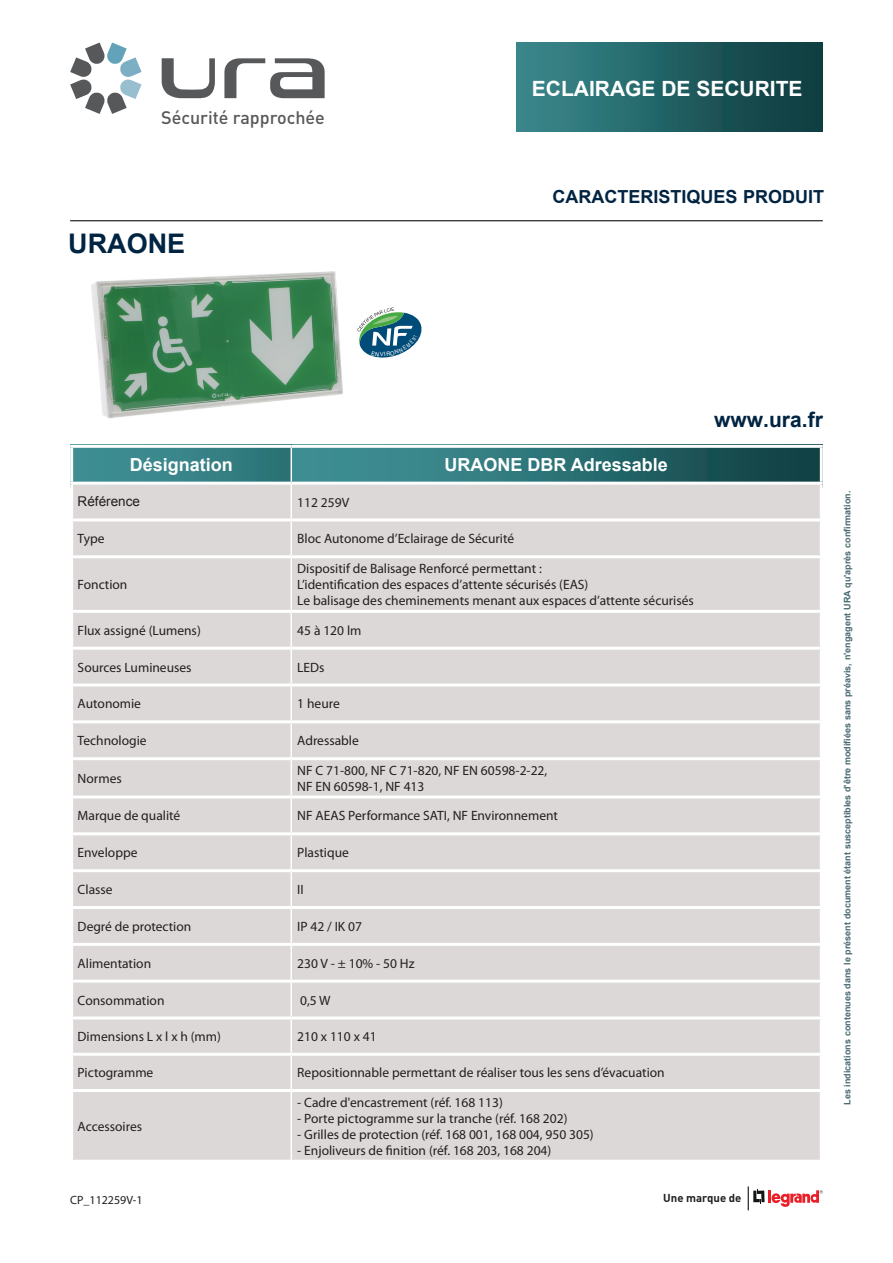
<style>
.page{position:relative;width:893px;height:1263px;background:#fff}
.page>*{position:absolute;margin:0;border:0;box-sizing:border-box;transform-origin:0 0}
.titre-produit{font:700 27px "Arial";color:#002442}
.Coordonnées{font:700 21px "Arial";color:#fff}
.Référence{font:700 21px "Arial";color:#002442}
.t1{font:700 18px "Arial";color:#fff}
.t2{font:700 18px "Arial";color:#002442}
.t3{font:500 17.85px "DIN Pro";color:#57585a}
.t4{font:13.5px "Myriad Pro";color:#231f20}
.t5{font:13.5px "Arial";color:#231f20}
.pied-de-page-suite{font:12px "Myriad Pro";color:#231f20}
.t6{font:700 11.4px "DIN Pro";color:#231f20}
.t7{font:700 9px "Arial";color:#486b6f}
</style>
<div class="page">
<hr style="left:70px;top:220px;width:753px;height:1px;background:#231f20">
<svg style="left:748px;top:1186px;width:75px;height:24px"></svg>
<svg style="left:162px;top:58px;width:53px;height:40px"></svg>
<svg style="left:70px;top:43px;width:72px;height:71px"></svg>
<svg style="left:224px;top:58px;width:101px;height:40px"></svg>
<div style="left:517px;top:43px;width:306px;height:89px;background:linear-gradient(to right,#3a898e,#0b393c)"></div>
<img style="left:83px;top:271px;width:271px;height:182px">
<svg style="left:293px;top:448px;width:527px;height:34px;background:#2c6e72"></svg>
<svg style="left:73px;top:448px;width:218px;height:34px;background:#398488"></svg>
<div style="left:73px;top:485px;width:747px;height:675px;background:#dcd8d7"></div>
<hr style="left:291px;top:485px;width:1px;height:33px;background:#fff">
<hr style="left:291px;top:521px;width:1px;height:34px;background:#fff">
<hr style="left:291px;top:558px;width:1px;height:52px;background:#fff">
<hr style="left:291px;top:613px;width:1px;height:34px;background:#fff">
<hr style="left:291px;top:650px;width:1px;height:33px;background:#fff">
<hr style="left:291px;top:686px;width:1px;height:34px;background:#fff">
<hr style="left:291px;top:723px;width:1px;height:34px;background:#fff">
<hr style="left:291px;top:760px;width:1px;height:35px;background:#fff">
<hr style="left:291px;top:798px;width:1px;height:34px;background:#fff">
<hr style="left:291px;top:835px;width:1px;height:34px;background:#fff">
<hr style="left:291px;top:872px;width:1px;height:34px;background:#fff">
<hr style="left:291px;top:909px;width:1px;height:34px;background:#fff">
<hr style="left:291px;top:946px;width:1px;height:34px;background:#fff">
<hr style="left:291px;top:983px;width:1px;height:33px;background:#fff">
<hr style="left:291px;top:1019px;width:1px;height:34px;background:#fff">
<hr style="left:291px;top:1056px;width:1px;height:33px;background:#fff">
<hr style="left:291px;top:1092px;width:1px;height:68px;background:#fff">
<hr style="left:291px;top:448px;width:1px;height:34px;background:#fff">
<hr style="left:70px;top:445px;width:221px;height:3px;background:#fff">
<hr style="left:291px;top:445px;width:532px;height:3px;background:#fff">
<hr style="left:70px;top:518px;width:221px;height:3px;background:#fff">
<hr style="left:291px;top:518px;width:532px;height:3px;background:#fff">
<hr style="left:70px;top:555px;width:221px;height:3px;background:#fff">
<hr style="left:291px;top:555px;width:532px;height:3px;background:#fff">
<hr style="left:70px;top:610px;width:221px;height:3px;background:#fff">
<hr style="left:291px;top:610px;width:532px;height:3px;background:#fff">
<hr style="left:70px;top:647px;width:221px;height:3px;background:#fff">
<hr style="left:291px;top:647px;width:532px;height:3px;background:#fff">
<hr style="left:70px;top:683px;width:221px;height:3px;background:#fff">
<hr style="left:291px;top:683px;width:532px;height:3px;background:#fff">
<hr style="left:70px;top:720px;width:221px;height:3px;background:#fff">
<hr style="left:291px;top:720px;width:532px;height:3px;background:#fff">
<hr style="left:70px;top:757px;width:221px;height:3px;background:#fff">
<hr style="left:291px;top:757px;width:532px;height:3px;background:#fff">
<hr style="left:70px;top:795px;width:221px;height:3px;background:#fff">
<hr style="left:291px;top:795px;width:532px;height:3px;background:#fff">
<hr style="left:70px;top:832px;width:221px;height:3px;background:#fff">
<hr style="left:291px;top:832px;width:532px;height:3px;background:#fff">
<hr style="left:70px;top:869px;width:221px;height:3px;background:#fff">
<hr style="left:291px;top:869px;width:532px;height:3px;background:#fff">
<hr style="left:70px;top:906px;width:221px;height:3px;background:#fff">
<hr style="left:291px;top:906px;width:532px;height:3px;background:#fff">
<hr style="left:70px;top:943px;width:221px;height:3px;background:#fff">
<hr style="left:291px;top:943px;width:532px;height:3px;background:#fff">
<hr style="left:70px;top:980px;width:221px;height:3px;background:#fff">
<hr style="left:291px;top:980px;width:532px;height:3px;background:#fff">
<hr style="left:70px;top:1016px;width:221px;height:3px;background:#fff">
<hr style="left:291px;top:1016px;width:532px;height:3px;background:#fff">
<hr style="left:70px;top:1053px;width:221px;height:3px;background:#fff">
<hr style="left:291px;top:1053px;width:532px;height:3px;background:#fff">
<hr style="left:70px;top:1089px;width:221px;height:3px;background:#fff">
<hr style="left:291px;top:1089px;width:532px;height:3px;background:#fff">
<svg style="left:358px;top:307px;width:63px;height:51px"></svg>
<h3 class="t3" style="left:161px;top:103px;width:165px">Sécurité rapprochée</h3>
<p class="titre-produit" style="left:68px;top:226px;width:118px">URAONE</p>
<p class="Coordonnées" style="left:532px;top:74px;width:272px">ECLAIRAGE DE SECURITE</p>
<h3 class="t2" style="left:553px;top:185px;width:273px">CARACTERISTIQUES PRODUIT</h3>
<p class="t1" style="left:130px;top:453px;width:105px">Désignation</p>
<p class="t1" style="left:445px;top:453px;width:225px">URAONE DBR Adressable</p>
<p class="t5" style="left:78px;top:493px;width:64px">Référence</p>
<p class="t4" style="left:297px;top:495px;width:53px">112 259V</p>
<p class="t4" style="left:78px;top:531px;width:28px">Type</p>
<p class="t4" style="left:297px;top:531px;width:218px">Bloc Autonome d’Eclairage de Sécurité</p>
<p class="t4" style="left:78px;top:577px;width:51px">Fonction</p>
<p class="t4" style="left:297px;top:561px;width:246px">Dispositif de Balisage Renforcé permettant :</p>
<p class="t4" style="left:297px;top:577px;width:293px">L’identification des espaces d’attente sécurisés (EAS)</p>
<p class="t4" style="left:297px;top:593px;width:398px">Le balisage des cheminements menant aux espaces d’attente sécurisés</p>
<p class="t4" style="left:78px;top:623px;width:125px">Flux assigné (Lumens)</p>
<p class="t4" style="left:297px;top:623px;width:66px">45 à 120 lm</p>
<p class="t4" style="left:78px;top:660px;width:115px">Sources Lumineuses</p>
<p class="t4" style="left:297px;top:660px;width:29px">LEDs</p>
<p class="t4" style="left:78px;top:697px;width:65px">Autonomie</p>
<p class="t4" style="left:297px;top:697px;width:44px">1 heure</p>
<p class="t4" style="left:78px;top:733px;width:70px">Technologie</p>
<p class="t4" style="left:297px;top:733px;width:63px">Adressable</p>
<p class="t4" style="left:78px;top:771px;width:46px">Normes</p>
<p class="t4" style="left:297px;top:763px;width:252px">NF C 71-800, NF C 71-820, NF EN 60598-2-22,</p>
<p class="t4" style="left:297px;top:779px;width:129px">NF EN 60598-1, NF 413</p>
<p class="t4" style="left:78px;top:808px;width:104px">Marque de qualité</p>
<p class="t4" style="left:297px;top:808px;width:262px">NF AEAS Performance SATI, NF Environnement</p>
<p class="t4" style="left:78px;top:845px;width:61px">Enveloppe</p>
<p class="t4" style="left:297px;top:845px;width:53px">Plastique</p>
<p class="t4" style="left:78px;top:882px;width:36px">Classe</p>
<p class="t4" style="left:297px;top:882px;width:8px">II</p>
<p class="t4" style="left:78px;top:919px;width:115px">Degré de protection</p>
<p class="t4" style="left:297px;top:919px;width:66px">IP 42 / IK 07</p>
<p class="t4" style="left:78px;top:956px;width:75px">Alimentation</p>
<p class="t4" style="left:297px;top:956px;width:119px">230 V - ± 10% - 50 Hz</p>
<p class="t4" style="left:78px;top:993px;width:88px">Consommation</p>
<p class="t4" style="left:300px;top:993px;width:32px">0,5 W</p>
<p class="t4" style="left:78px;top:1029px;width:145px">Dimensions L x l x h (mm)</p>
<p class="t4" style="left:297px;top:1029px;width:81px">210 x 110 x 41</p>
<p class="t4" style="left:78px;top:1065px;width:77px">Pictogramme</p>
<p class="t4" style="left:297px;top:1065px;width:369px">Repositionnable permettant de réaliser tous les sens d’évacuation</p>
<p class="t4" style="left:78px;top:1119px;width:66px">Accessoires</p>
<p class="t4" style="left:297px;top:1095px;width:207px">- Cadre d'encastrement (réf. 168 113)</p>
<p class="t4" style="left:297px;top:1111px;width:272px">- Porte pictogramme sur la tranche (réf. 168 202)</p>
<p class="t4" style="left:297px;top:1127px;width:298px">- Grilles de protection (réf. 168 001, 168 004, 950 305)</p>
<p class="t4" style="left:297px;top:1143px;width:256px">- Enjoliveurs de finition (réf. 168 203, 168 204)</p>
<p class="Référence" style="left:714px;top:405px;width:110px">www.ura.fr</p>
<p class="pied-de-page-suite" style="left:70px;top:1193px;width:74px">CP_112259V-1</p>
<p class="t6" style="left:663px;top:1188px;width:80px">Une marque de</p>
<p class="t7" style="left:841px;top:1105px;width:616px;rotate:-90deg">Les indications contenues dans le présent document étant susceptibles d'être modifiées sans préavis, n'engagent URA qu'après confirmation.</p>
</div>
